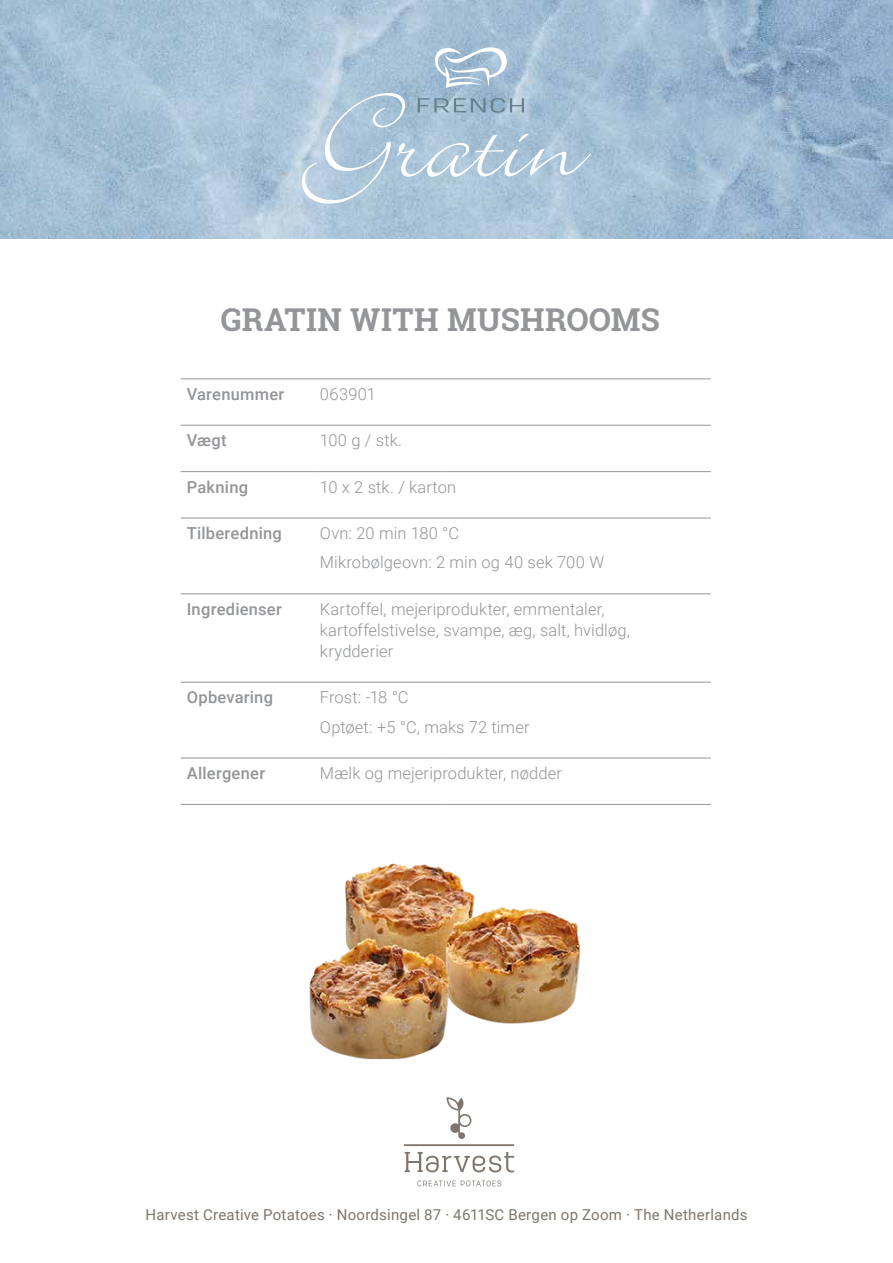
<style>
.page{position:relative;width:893px;height:1263px;background:#fff}
.page>*{position:absolute;margin:0;border:0;box-sizing:border-box;transform-origin:0 0}
.t1{font:700 31.5px "Roboto Slab";letter-spacing:.01em;color:#939598}
.t2{font:300 16.5px/29.4px "Roboto";letter-spacing:.005em;color:#939598}
.t3{font:500 16.5px "Roboto";letter-spacing:.015em;color:#939598}
.t4{font:15px "Roboto";letter-spacing:.015em;color:#7e756e}
</style>
<div class="page">
<img style="left:0;top:0;width:893px;height:238px">
<hr style="left:181px;top:425px;width:133px;height:1px;background:#939598">
<hr style="left:314px;top:425px;width:131px;height:1px;background:#939598">
<hr style="left:445px;top:425px;width:266px;height:1px;background:#939598">
<hr style="left:181px;top:471px;width:133px;height:1px;background:#939598">
<hr style="left:314px;top:471px;width:131px;height:1px;background:#939598">
<hr style="left:445px;top:471px;width:266px;height:1px;background:#939598">
<hr style="left:181px;top:518px;width:133px;height:1px;background:#939598">
<hr style="left:314px;top:518px;width:131px;height:1px;background:#939598">
<hr style="left:445px;top:518px;width:266px;height:1px;background:#939598">
<hr style="left:181px;top:593px;width:133px;height:1px;background:#939598">
<hr style="left:314px;top:593px;width:131px;height:1px;background:#939598">
<hr style="left:445px;top:593px;width:266px;height:1px;background:#939598">
<hr style="left:181px;top:682px;width:133px;height:1px;background:#939598">
<hr style="left:314px;top:682px;width:131px;height:1px;background:#939598">
<hr style="left:445px;top:682px;width:266px;height:1px;background:#939598">
<hr style="left:181px;top:758px;width:133px;height:1px;background:#939598">
<hr style="left:314px;top:758px;width:131px;height:1px;background:#939598">
<hr style="left:445px;top:758px;width:266px;height:1px;background:#939598">
<hr style="left:181px;top:378px;width:133px;height:1px;background:#939598">
<hr style="left:314px;top:378px;width:131px;height:1px;background:#939598">
<hr style="left:445px;top:378px;width:266px;height:1px;background:#939598">
<hr style="left:181px;top:804px;width:133px;height:1px;background:#939598">
<hr style="left:445px;top:804px;width:266px;height:1px;background:#939598">
<img style="left:267px;top:803px;width:359px;height:257px">
<svg style="left:302px;top:46px;width:289px;height:158px;background:#aec6d9"></svg>
<svg style="left:405px;top:1152px;width:109px;height:20px"></svg>
<svg style="left:417px;top:1180px;width:84px;height:6px"></svg>
<svg style="left:404px;top:1097px;width:110px;height:49px"></svg>
<h1 class="t1" style="left:221px;top:298px;width:440px">GRATIN WITH MUSHROOMS</h1>
<p class="t3" style="left:187px;top:382px;width:99px">Varenummer</p>
<p class="t2" style="left:320px;top:379px;width:58px">063901</p>
<p class="t3" style="left:187px;top:429px;width:41px">Vægt</p>
<p class="t2" style="left:320px;top:425px;width:84px">100 g / stk.</p>
<p class="t3" style="left:187px;top:475px;width:63px">Pakning</p>
<p class="t2" style="left:320px;top:471px;width:138px">10 x 2 stk. / karton</p>
<p class="t3" style="left:187px;top:521px;width:97px">Tilberedning</p>
<p class="t2" style="left:320px;top:518px;width:286px">Ovn: 20 min 180 °C<br>Mikrobølgeovn: 2 min og 40 sek 700 W</p>
<p class="t3" style="left:187px;top:597px;width:97px">Ingredienser</p>
<p class="t2" style="left:320px;top:598px;width:312px;line-height:21px">Kartoffel, mejeriprodukter, emmentaler, kartoffelstivelse, svampe, æg, salt, hvidløg, krydderier</p>
<p class="t3" style="left:187px;top:686px;width:88px">Opbevaring</p>
<p class="t2" style="left:320px;top:682px;width:211px">Frost: -18 °C<br>Optøet: +5 °C, maks 72 timer</p>
<p class="t3" style="left:187px;top:761px;width:80px">Allergener</p>
<p class="t2" style="left:320px;top:758px;width:244px">Mælk og mejeriprodukter, nødder</p>
<p class="t4" style="left:145px;top:1204px;width:604px">Harvest Creative Potatoes · Noordsingel 87 · 4611SC Bergen op Zoom · The Netherlands</p>
</div>
